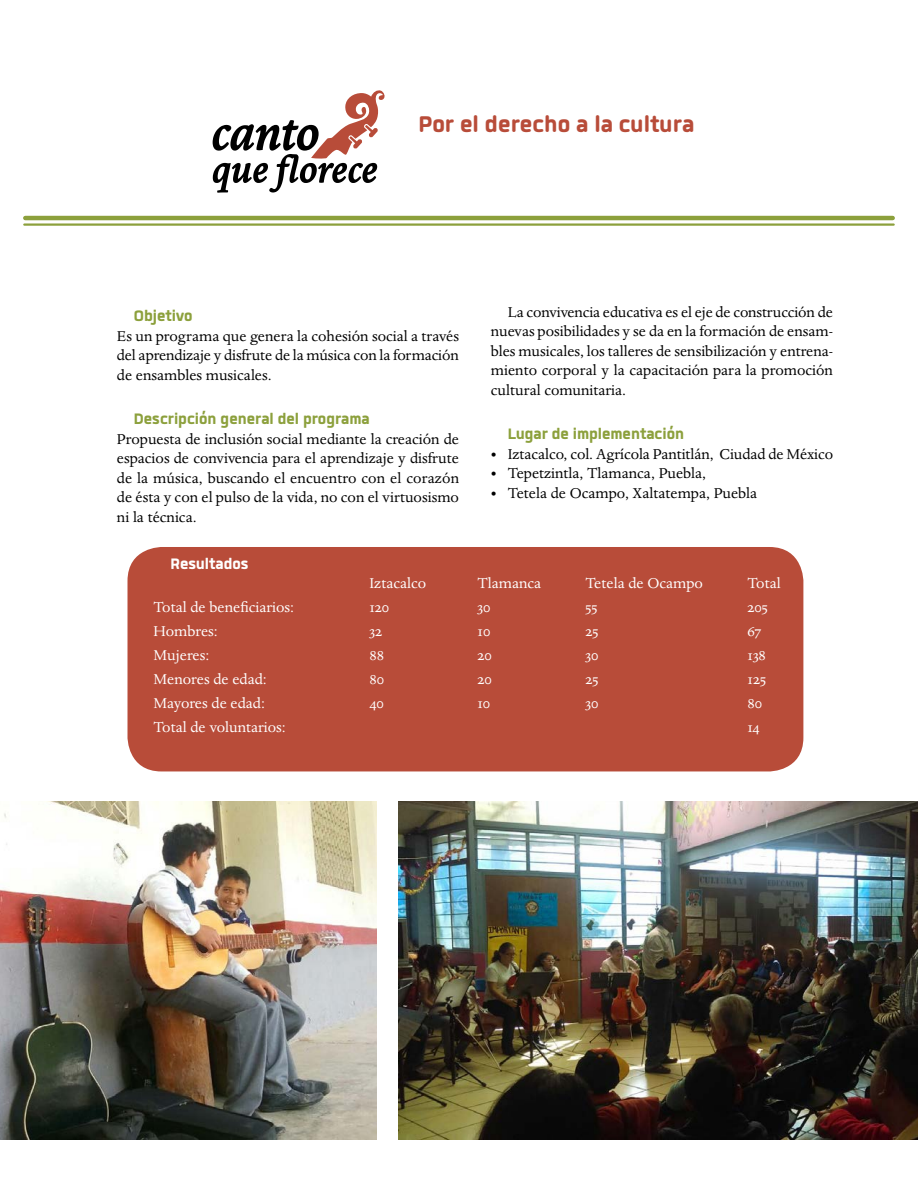
<style>
.page{position:relative;width:918px;height:1188px;background:#fff}
.page>*{position:absolute;margin:0;border:0;box-sizing:border-box;transform-origin:0 0}
.t1{font:800 31.5px "Quan Rounded";color:#b84c39}
.t2{font:800 21px "Quan";color:#8ca03c}
.t3{font:800 21px "Quan";color:#fff}
.t4{font:16.5px/19.5px "Dante MT Std";color:#000;text-align:justify}
.t5{font:16.5px "Dante MT Std";color:#fff}
</style>
<div class="page">
<div style="left:128px;top:547px;width:675px;height:224px;background:#b84c39;border-radius:34px"></div>
<hr style="left:24px;top:223px;width:870px;height:3px;background:#8ca03c">
<hr style="left:25px;top:216px;width:868px;height:4px;background:#8ca03c">
<svg style="left:213px;top:90px;width:172px;height:103px"></svg>
<img style="left:0;top:801px;width:377px;height:339px">
<img style="left:398px;top:801px;width:520px;height:339px">
<h1 class="t1" style="left:419px;top:109px;width:277px">Por el derecho a la cultura</h1>
<p class="t4" style="left:491px;top:302px;width:344px;text-indent:17px">La convivencia educativa es el eje de construcción de nuevas posibilidades y se da en la formación de ensam&shy;bles musicales, los talleres de sensibilización y entrena&shy;miento corporal y la capacitación para la promoción cultural comunitaria.</p>
<p class="t2" style="left:508px;top:424px;width:178px">Lugar de implementación</p>
<p class="t4" style="left:491px;top:444px;width:344px">• Iztacalco, col. Agrícola Pantitlán, Ciudad de México</p>
<p class="t4" style="left:491px;top:464px;width:217px">• Tepetzintla, Tlamanca, Puebla,</p>
<p class="t4" style="left:491px;top:483px;width:268px">• Tetela de Ocampo, Xaltatempa, Puebla</p>
<p class="t2" style="left:134px;top:306px;width:60px">Objetivo</p>
<p class="t4" style="left:117px;top:326px;width:344px">Es un programa que genera la cohesión social a través del aprendizaje y disfrute de la música con la formación de ensambles musicales.</p>
<p class="t2" style="left:134px;top:409px;width:237px">Descripción general del programa</p>
<p class="t4" style="left:117px;top:429px;width:344px">Propuesta de inclusión social mediante la creación de espacios de convivencia para el aprendizaje y disfrute de la música, buscando el encuentro con el corazón de ésta y con el pulso de la vida, no con el virtuosismo ni la técnica.</p>
<p class="t3" style="left:171px;top:554px;width:80px">Resultados</p>
<p class="t5" style="left:370px;top:574px;width:58px">Iztacalco</p>
<p class="t5" style="left:478px;top:574px;width:65px">Tlamanca</p>
<p class="t5" style="left:585px;top:574px;width:119px">Tetela de Ocampo</p>
<p class="t5" style="left:747px;top:574px;width:35px">Total</p>
<p class="t5" style="left:153px;top:598px;width:142px">Total de beneficiarios:</p>
<p class="t5" style="left:370px;top:598px;width:21px">120</p>
<p class="t5" style="left:478px;top:598px;width:15px">30</p>
<p class="t5" style="left:586px;top:598px;width:14px">55</p>
<p class="t5" style="left:748px;top:598px;width:22px">205</p>
<p class="t5" style="left:153px;top:622px;width:66px">Hombres:</p>
<p class="t5" style="left:370px;top:622px;width:14px">32</p>
<p class="t5" style="left:478px;top:622px;width:14px">10</p>
<p class="t5" style="left:586px;top:622px;width:15px">25</p>
<p class="t5" style="left:748px;top:622px;width:15px">67</p>
<p class="t5" style="left:153px;top:646px;width:57px">Mujeres:</p>
<p class="t5" style="left:370px;top:646px;width:16px">88</p>
<p class="t5" style="left:478px;top:646px;width:16px">20</p>
<p class="t5" style="left:586px;top:646px;width:15px">30</p>
<p class="t5" style="left:748px;top:646px;width:20px">138</p>
<p class="t5" style="left:153px;top:670px;width:115px">Menores de edad:</p>
<p class="t5" style="left:369px;top:670px;width:16px">80</p>
<p class="t5" style="left:478px;top:670px;width:16px">20</p>
<p class="t5" style="left:586px;top:670px;width:15px">25</p>
<p class="t5" style="left:748px;top:670px;width:20px">125</p>
<p class="t5" style="left:153px;top:694px;width:113px">Mayores de edad:</p>
<p class="t5" style="left:369px;top:694px;width:16px">40</p>
<p class="t5" style="left:478px;top:694px;width:14px">10</p>
<p class="t5" style="left:586px;top:694px;width:15px">30</p>
<p class="t5" style="left:748px;top:694px;width:16px">80</p>
<p class="t5" style="left:153px;top:718px;width:134px">Total de voluntarios:</p>
<p class="t5" style="left:748px;top:718px;width:14px">14</p>
</div>
